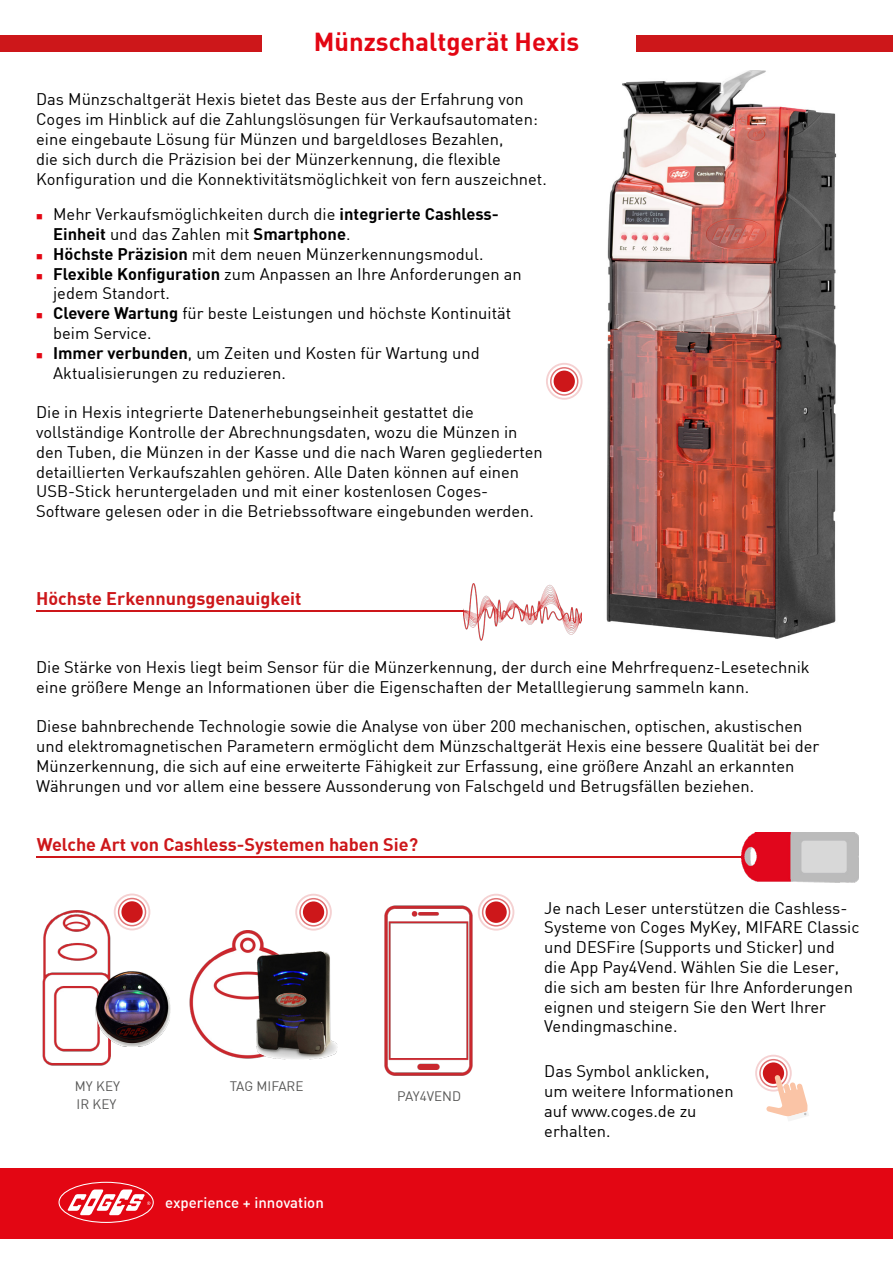
<style>
.page{position:relative;width:893px;height:1263px;background:#fff}
.page>*{position:absolute;margin:0;border:0;box-sizing:border-box;transform-origin:0 0}
.Titolo{font:700 25.5px "DIN";color:#e30613}
.Titolo-2{font:700 18px "DIN";color:#cd171a}
.Didascalia{font:16.5px/19.8px "DIN";color:#000}
.Testo{font:16.5px/19.8px "DIN";color:#000}
.t1{font:500 15px "DIN";color:#fff}
.Testo-2{font:13.5px "DIN";color:#575756}
.s1{font-weight:700}
</style>
<div class="page">
<img style="left:551px;top:70px;width:286px;height:569px">
<img style="left:384px;top:894px;width:131px;height:182px">
<div style="left:0;top:1168px;width:893px;height:70px;background:#e30613"></div>
<svg style="left:58px;top:1182px;width:96px;height:41px"></svg>
<div style="left:0;top:36px;width:261px;height:16px;background:#cd171a"></div>
<div style="left:637px;top:36px;width:256px;height:16px;background:#cd171a"></div>
<hr style="left:36px;top:856px;width:706px;height:2px;background:#cd171a">
<img style="left:741px;top:832px;width:117px;height:51px">
<img style="left:42px;top:907px;width:109px;height:159px">
<img style="left:189px;top:897px;width:149px;height:162px">
<img style="left:96px;top:972px;width:75px;height:75px">
<img style="left:257px;top:951px;width:80px;height:109px">
<hr style="left:36px;top:610px;width:428px;height:2px;background:#cd171a">
<img style="left:464px;top:584px;width:117px;height:57px">
<div style="left:485px;top:901px;width:22px;height:22px;background:#cd171a;border-radius:50%"></div>
<div style="left:482px;top:898px;width:28px;height:28px;border:2px solid #cd171a;border-radius:50%"></div>
<div style="left:478px;top:894px;width:36px;height:36px;border:2px solid #cd171a;border-radius:50%"></div>
<div style="left:303px;top:901px;width:21px;height:22px;background:#cd171a;border-radius:50%"></div>
<div style="left:299px;top:898px;width:29px;height:28px;border:2px solid #cd171a;border-radius:50%"></div>
<div style="left:295px;top:894px;width:37px;height:36px;border:2px solid #cd171a;border-radius:50%"></div>
<div style="left:121px;top:901px;width:22px;height:22px;background:#cd171a;border-radius:50%"></div>
<div style="left:118px;top:898px;width:28px;height:28px;border:2px solid #cd171a;border-radius:50%"></div>
<div style="left:114px;top:893px;width:36px;height:37px;border:2px solid #cd171a;border-radius:50%"></div>
<div style="left:763px;top:1062px;width:21px;height:22px;background:#cd171a;border-radius:50%"></div>
<div style="left:759px;top:1059px;width:29px;height:28px;border:2px solid #cd171a;border-radius:50%"></div>
<div style="left:755px;top:1055px;width:37px;height:36px;border:2px solid #cd171a;border-radius:50%"></div>
<svg style="left:766px;top:1075px;width:42px;height:42px"></svg>
<div style="left:554px;top:371px;width:21px;height:21px;background:#cd171a;border-radius:50%"></div>
<div style="left:550px;top:367px;width:28px;height:29px;border:2px solid #cd171a;border-radius:50%"></div>
<div style="left:546px;top:363px;width:37px;height:37px;border:2px solid #cd171a;border-radius:50%"></div>
<p class="Titolo" style="left:314px;top:25px;width:267px">Münzschaltgerät Hexis</p>
<p class="Testo" style="left:36px;top:89px;width:512px">Das Münzschaltgerät Hexis bietet das Beste aus der Erfahrung von Coges im Hinblick auf die Zahlungslösungen für Verkaufsautomaten: eine eingebaute Lösung für Münzen und bargeldloses Bezahlen,<br>die sich durch die Präzision bei der Münzerkennung, die flexible Konfiguration und die Konnektivitätsmöglichkeit von fern auszeichnet.</p>
<p class="Didascalia" style="left:53px;top:204px;width:447px">Mehr Verkaufsmöglichkeiten durch die <span class="s1">integrierte Cashless-<br>Einheit</span> und das Zahlen mit <span class="s1">Smartphone</span>.</p>
<p class="Didascalia" style="left:53px;top:244px;width:432px"><span class="s1">Höchste Präzision</span> mit dem neuen Münzerkennungsmodul.</p>
<p class="Didascalia" style="left:53px;top:263px;width:470px"><span class="s1">Flexible Konfiguration</span> zum Anpassen an Ihre Anforderungen an jedem Standort.</p>
<p class="Didascalia" style="left:53px;top:303px;width:460px"><span class="s1">Clevere Wartung</span> für beste Leistungen und höchste Kontinuität beim Service.</p>
<p class="Didascalia" style="left:53px;top:343px;width:428px"><span class="s1">Immer verbunden</span>, um Zeiten und Kosten für Wartung und<br>Aktualisierungen zu reduzieren.</p>
<p class="Testo" style="left:36px;top:402px;width:508px">Die in Hexis integrierte Datenerhebungseinheit gestattet die vollständige Kontrolle der Abrechnungsdaten, wozu die Münzen in den Tuben, die Münzen in der Kasse und die nach Waren gegliederten detaillierten Verkaufszahlen gehören. Alle Daten können auf einen USB-Stick heruntergeladen und mit einer kostenlosen Coges-Software gelesen oder in die Betriebssoftware eingebunden werden.</p>
<p class="Titolo-2" style="left:36px;top:587px;width:267px">Höchste Erkennungsgenauigkeit</p>
<p class="Didascalia" style="left:36px;top:657px;width:775px">Die Stärke von Hexis liegt beim Sensor für die Münzerkennung, der durch eine Mehrfrequenz-Lesetechnik eine größere Menge an Informationen über die Eigenschaften der Metalllegierung sammeln kann.</p>
<p class="Didascalia" style="left:36px;top:716px;width:785px">Diese bahnbrechende Technologie sowie die Analyse von über 200 mechanischen, optischen, akustischen und elektromagnetischen Parametern ermöglicht dem Münzschaltgerät Hexis eine bessere Qualität bei der Münzerkennung, die sich auf eine erweiterte Fähigkeit zur Erfassung, eine größere Anzahl an erkannten Währungen und vor allem eine bessere Aussonderung von Falschgeld und Betrugsfällen beziehen.</p>
<p class="Titolo-2" style="left:37px;top:832px;width:383px">Welche Art von Cashless-Systemen haben Sie?</p>
<p class="Testo-2" style="left:75px;top:1078px;width:47px">MY KEY</p>
<p class="Testo-2" style="left:77px;top:1096px;width:41px">IR KEY</p>
<p class="Testo-2" style="left:230px;top:1078px;width:75px">TAG MIFARE</p>
<p class="t1" style="left:165px;top:1193px;width:160px">experience + innovation</p>
<p class="Testo-2" style="left:397px;top:1087px;width:66px">PAY4VEND</p>
<p class="Didascalia" style="left:544px;top:897px;width:317px">Je nach Leser unterstützen die Cashless-Systeme von Coges MyKey, MIFARE Classic und DESFire (Supports und Sticker) und die App Pay4Vend. Wählen Sie die Leser, die sich am besten für Ihre Anforderungen eignen und steigern Sie den Wert Ihrer Vendingmaschine.</p>
<p class="Didascalia" style="left:544px;top:1061px;width:191px">Das Symbol anklicken, um weitere Informationen auf www.coges.de zu erhalten.</p>
</div>
